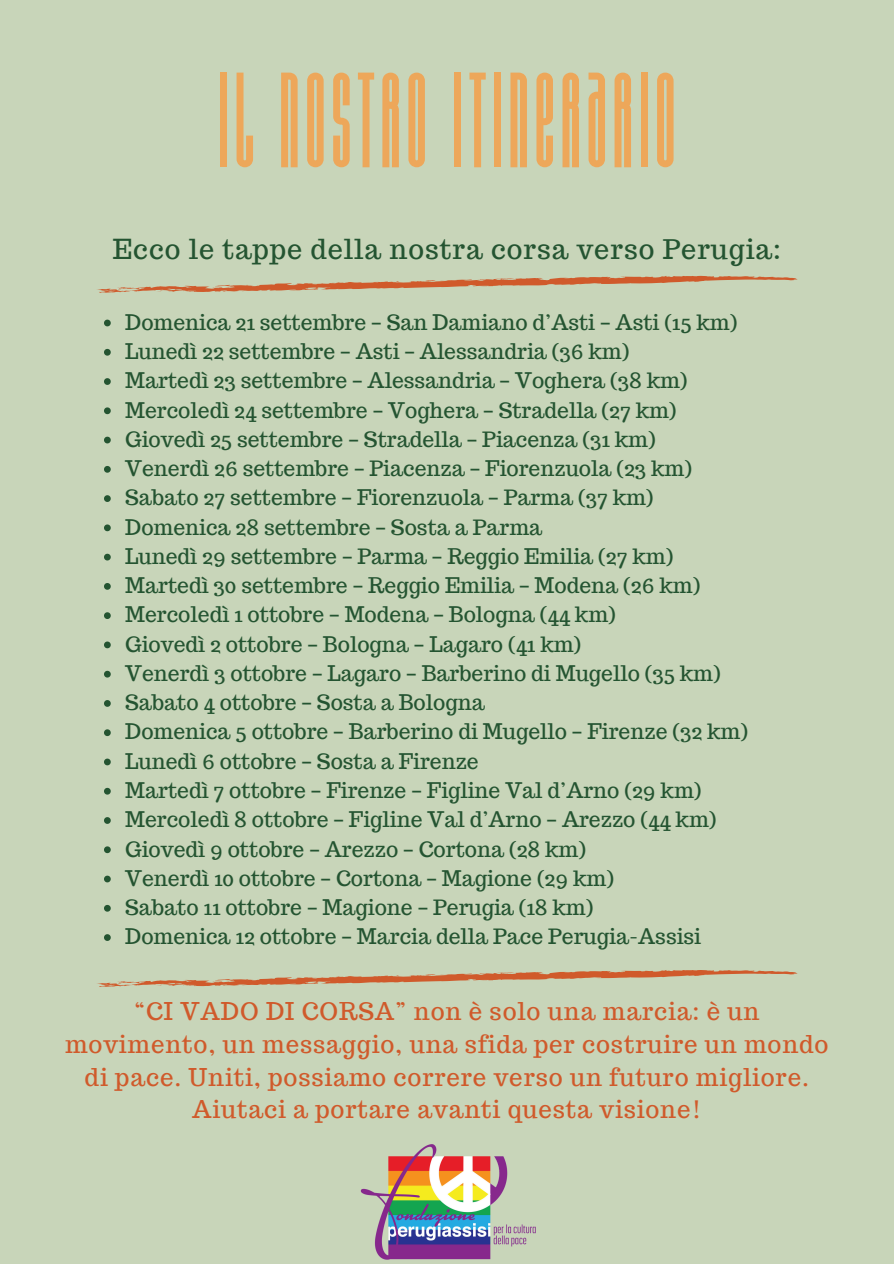
<style>
.page{position:relative;width:894px;height:1264px;background:#fff}
.page>*{position:absolute;margin:0;border:0;box-sizing:border-box;transform-origin:0 0}
.t1{font:128.7px "ST Bubblegum";letter-spacing:.035em;color:#eda75a}
.t2{font:27px "Trocchi";letter-spacing:.035em;color:#245431}
.t3{font:24px/32.7px "Trocchi";letter-spacing:.035em;color:#d05a2b;text-align:center}
.t4{font:21px "Trocchi";color:#245431}
.s1{font-family:"Noto Sans Gurmukhi"}
</style>
<div class="page">
<div style="left:0;top:0;width:893px;height:1263px;background:#c8d5b9"></div>
<svg style="left:104px;top:319px;width:7px;height:7px"></svg>
<svg style="left:104px;top:349px;width:7px;height:6px"></svg>
<svg style="left:104px;top:378px;width:7px;height:7px"></svg>
<svg style="left:104px;top:407px;width:7px;height:7px"></svg>
<svg style="left:104px;top:436px;width:7px;height:7px"></svg>
<svg style="left:104px;top:466px;width:7px;height:6px"></svg>
<svg style="left:104px;top:495px;width:7px;height:7px"></svg>
<svg style="left:104px;top:524px;width:7px;height:7px"></svg>
<svg style="left:104px;top:553px;width:7px;height:7px"></svg>
<svg style="left:104px;top:583px;width:7px;height:6px"></svg>
<svg style="left:104px;top:612px;width:7px;height:7px"></svg>
<svg style="left:104px;top:641px;width:7px;height:7px"></svg>
<svg style="left:104px;top:670px;width:7px;height:7px"></svg>
<svg style="left:104px;top:700px;width:7px;height:6px"></svg>
<svg style="left:104px;top:729px;width:7px;height:7px"></svg>
<svg style="left:104px;top:758px;width:7px;height:7px"></svg>
<svg style="left:104px;top:787px;width:7px;height:7px"></svg>
<svg style="left:104px;top:817px;width:7px;height:6px"></svg>
<svg style="left:104px;top:846px;width:7px;height:7px"></svg>
<svg style="left:104px;top:875px;width:7px;height:7px"></svg>
<svg style="left:104px;top:904px;width:7px;height:7px"></svg>
<svg style="left:104px;top:934px;width:7px;height:6px"></svg>
<svg style="left:97px;top:276px;width:700px;height:17px"></svg>
<svg style="left:97px;top:970px;width:700px;height:16px"></svg>
<img style="left:360px;top:1144px;width:176px;height:116px">
<h1 class="t1" style="left:217px;top:48px;width:460px">IL NOSTRO ITINERARIO</h1>
<h2 class="t2" style="left:113px;top:231px;width:669px">Ecco le tappe della nostra corsa verso Perugia:</h2>
<p class="t4" style="left:125px;top:308px;width:613px">Domenica 21 settembre <span class="s1">–</span> San Damiano d’Asti <span class="s1">–</span> Asti (15 km)</p>
<p class="t4" style="left:125px;top:337px;width:505px">Lunedì 22 settembre <span class="s1">–</span> Asti <span class="s1">–</span> Alessandria (36 km)</p>
<p class="t4" style="left:125px;top:367px;width:563px">Martedì 23 settembre <span class="s1">–</span> Alessandria <span class="s1">–</span> Voghera (38 km)</p>
<p class="t4" style="left:125px;top:396px;width:552px">Mercoledì 24 settembre <span class="s1">–</span> Voghera <span class="s1">–</span> Stradella (27 km)</p>
<p class="t4" style="left:125px;top:425px;width:531px">Giovedì 25 settembre <span class="s1">–</span> Stradella <span class="s1">–</span> Piacenza (31 km)</p>
<p class="t4" style="left:125px;top:454px;width:568px">Venerdì 26 settembre <span class="s1">–</span> Piacenza <span class="s1">–</span> Fiorenzuola (23 km)</p>
<p class="t4" style="left:125px;top:484px;width:529px">Sabato 27 settembre <span class="s1">–</span> Fiorenzuola <span class="s1">–</span> Parma (37 km)</p>
<p class="t4" style="left:125px;top:513px;width:418px">Domenica 28 settembre <span class="s1">–</span> Sosta a Parma</p>
<p class="t4" style="left:125px;top:542px;width:549px">Lunedì 29 settembre <span class="s1">–</span> Parma <span class="s1">–</span> Reggio Emilia (27 km)</p>
<p class="t4" style="left:125px;top:571px;width:576px">Martedì 30 settembre <span class="s1">–</span> Reggio Emilia <span class="s1">–</span> Modena (26 km)</p>
<p class="t4" style="left:125px;top:601px;width:492px">Mercoledì 1 ottobre <span class="s1">–</span> Modena <span class="s1">–</span> Bologna (44 km)</p>
<p class="t4" style="left:125px;top:630px;width:457px">Giovedì 2 ottobre <span class="s1">–</span> Bologna <span class="s1">–</span> Lagaro (41 km)</p>
<p class="t4" style="left:125px;top:659px;width:597px">Venerdì 3 ottobre <span class="s1">–</span> Lagaro <span class="s1">–</span> Barberino di Mugello (35 km)</p>
<p class="t4" style="left:125px;top:688px;width:361px">Sabato 4 ottobre <span class="s1">–</span> Sosta a Bologna</p>
<p class="t4" style="left:125px;top:718px;width:624px">Domenica 5 ottobre <span class="s1">–</span> Barberino di Mugello <span class="s1">–</span> Firenze (32 km)</p>
<p class="t4" style="left:125px;top:747px;width:355px">Lunedì 6 ottobre <span class="s1">–</span> Sosta a Firenze</p>
<p class="t4" style="left:125px;top:776px;width:577px">Martedì 7 ottobre <span class="s1">–</span> Firenze <span class="s1">–</span> Figline Val d’Arno (29 km)</p>
<p class="t4" style="left:125px;top:805px;width:592px">Mercoledì 8 ottobre <span class="s1">–</span> Figline Val d’Arno <span class="s1">–</span> Arezzo (44 km)</p>
<p class="t4" style="left:125px;top:835px;width:462px">Giovedì 9 ottobre <span class="s1">–</span> Arezzo <span class="s1">–</span> Cortona (28 km)</p>
<p class="t4" style="left:125px;top:864px;width:490px">Venerdì 10 ottobre <span class="s1">–</span> Cortona <span class="s1">–</span> Magione (29 km)</p>
<p class="t4" style="left:125px;top:893px;width:469px">Sabato 11 ottobre <span class="s1">–</span> Magione <span class="s1">–</span> Perugia (18 km)</p>
<p class="t4" style="left:125px;top:922px;width:577px">Domenica 12 ottobre <span class="s1">–</span> Marcia della Pace Perugia-Assisi</p>
<p class="t3" style="left:65px;top:995px;width:764px">“CI VADO DI CORSA” non è solo una marcia: è un movimento, un messaggio, una sfida per costruire un mondo di pace. Uniti, possiamo correre verso un futuro migliore.<br>Aiutaci a portare avanti questa visione!</p>
</div>
